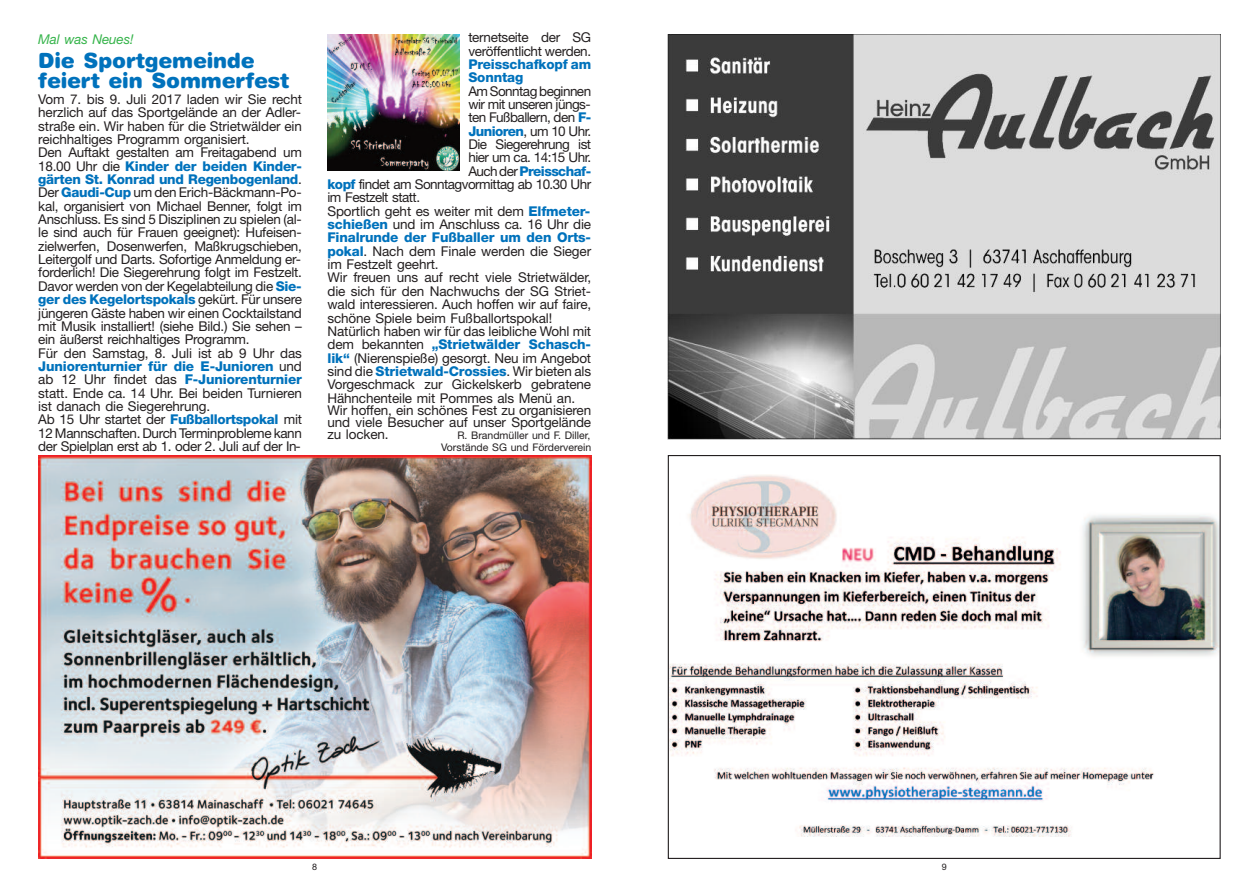
<style>
.page{position:relative;width:1259px;height:893px;background:#fff}
.page>*{position:absolute;margin:0;border:0;box-sizing:border-box;transform-origin:0 0}
.t1{font:900 21px/20.2px "Helvetica Rounded LT";letter-spacing:-.01em;color:#0072bc}
.t2{font:13.5px/13.4px "Helvetica Neue LT";letter-spacing:-.02em;color:#231f20}
.t3{font:13.5px "Helvetica Neue LT";letter-spacing:-.04em;color:#231f20}
.t4{font:800 13.5px/13.4px "Helvetica Neue LT";letter-spacing:-.01em;color:#0072bc}
.t5{font:800 13.5px "Helvetica Neue LT";letter-spacing:-.04em;color:#0072bc}
.t6{font:italic 13.5px "Helvetica Neue LT";letter-spacing:-.01em;color:#36b44b}
.t7{font:10.5px/12px "Helvetica Neue LT";color:#231f20;text-align:right}
.t8{font:9px "Helvetica Neue LT";color:#231f20}
.s1{font-weight:800;color:#0072bc}
.s2{font-weight:400;color:#231f20}
</style>
<div class="page">
<img style="left:38px;top:455px;width:553px;height:404px">
<img style="left:670px;top:474px;width:548px;height:363px">
<img style="left:327px;top:34px;width:132px;height:137px">
<img style="left:668px;top:34px;width:552px;height:405px">
<p class="t6" style="left:38px;top:34px;width:97px">Mal was Neues!</p>
<h1 class="t1" style="left:38px;top:53px;width:252px">Die Sportgemeinde feiert ein Sommerfest</h1>
<p class="t2" style="left:38px;top:94px;width:265px">Vom 7. bis 9. Juli 2017 laden wir Sie recht herzlich auf das Sportgelände an der Adler&shy;straße ein. Wir haben für die Strietwälder ein reichhaltiges Programm organisiert.<br>Den Auftakt gestalten am Freitagabend um 18.00 Uhr die <span class="s1">Kinder der beiden Kinder&shy;gärten St. Konrad und Regenbogenland</span>.<br>Der <span class="s1">Gaudi-Cup</span> um den Erich-Bäckmann-Po&shy;kal, organisiert von Michael Benner, folgt im Anschluss. Es sind 5 Disziplinen zu spielen (al&shy;le sind auch für Frauen geeignet): Hufeisen&shy;zielwerfen, Dosenwerfen, Maßkrugschieben, Leitergolf und Darts. Sofortige Anmeldung er&shy;forderlich! Die Siegerehrung folgt im Festzelt.<br>Davor werden von der Kegelabteilung die <span class="s1">Sie&shy;ger des Kegelortspokals</span> gekürt. Für unsere jüngeren Gäste haben wir einen Cocktailstand mit Musik installiert! (siehe Bild.) Sie sehen – ein äußerst reichhaltiges Programm.<br>Für den Samstag, 8. Juli ist ab 9 Uhr das <span class="s1">Juniorenturnier für die E-Junioren</span> und ab 12 Uhr findet das <span class="s1">F-Juniorenturnier </span>statt. Ende ca. 14 Uhr. Bei beiden Turnieren ist danach die Siegerehrung.<br>Ab 15 Uhr startet der <span class="s1">Fußballortspokal</span> mit 12 Mannschaften. Durch Terminprobleme kann der Spielplan erst ab 1. oder 2. Juli auf der In-</p>
<p class="t2" style="left:468px;top:32px;width:124px">ternetseite der SG veröffentlicht werden.</p>
<p class="t4" style="left:468px;top:59px;width:124px">Preisschafkopf am<br>Sonntag</p>
<p class="t3" style="left:468px;top:86px;width:124px">Am Sonntag beginnen</p>
<p class="t3" style="left:468px;top:99px;width:124px">wir mit unseren jüngs-</p>
<p class="t3" style="left:468px;top:113px;width:124px">ten Fußballern, den <span class="s1">F-</span></p>
<p class="t2" style="left:468px;top:125px;width:124px"><span class="s1">Junioren</span>, um 10 Uhr.</p>
<p class="t3" style="left:468px;top:139px;width:124px">Die Siegerehrung ist</p>
<p class="t3" style="left:468px;top:153px;width:124px">hier um ca. 14:15 Uhr.</p>
<p class="t5" style="left:468px;top:166px;width:124px"><span class="s2">Auchder</span>Preisschaf-</p>
<p class="t3" style="left:327px;top:179px;width:265px"><span class="s1">kopf</span> findet am Sonntagvormittag ab 10.30 Uhr</p>
<p class="t3" style="left:327px;top:193px;width:94px">im Festzelt statt.</p>
<p class="t2" style="left:327px;top:206px;width:264px">Sportlich geht es weiter mit dem <span class="s1">Elfmeter-</span></p>
<p class="t2" style="left:327px;top:219px;width:265px"><span class="s1">schießen</span> und im Anschluss ca. 16 Uhr die</p>
<p class="t4" style="left:327px;top:232px;width:265px">Finalrunde der Fußballer um den Orts-</p>
<p class="t2" style="left:327px;top:246px;width:265px"><span class="s1">pokal</span>. Nach dem Finale werden die Sieger</p>
<p class="t2" style="left:327px;top:259px;width:113px">im Festzelt geehrt.</p>
<p class="t2" style="left:327px;top:272px;width:265px">Wir freuen uns auf recht viele Strietwälder,</p>
<p class="t2" style="left:327px;top:286px;width:265px">die sich für den Nachwuchs der SG Striet-</p>
<p class="t2" style="left:327px;top:299px;width:265px">wald interessieren. Auch hoffen wir auf faire,</p>
<p class="t2" style="left:327px;top:312px;width:226px">schöne Spiele beim Fußballortspokal!</p>
<p class="t2" style="left:327px;top:326px;width:265px">Natürlich haben wir für das leibliche Wohl mit</p>
<p class="t4" style="left:327px;top:339px;width:265px"><span class="s2">dem bekannten</span> „Strietwälder Schasch-</p>
<p class="t2" style="left:327px;top:352px;width:265px"><span class="s1">lik“</span> (Nierenspieße) gesorgt. Neu im Angebot</p>
<p class="t2" style="left:327px;top:366px;width:265px">sind die <span class="s1">Strietwald-Crossies</span>. Wir bieten als</p>
<p class="t2" style="left:327px;top:379px;width:265px">Vorgeschmack zur Gickelskerb gebratene</p>
<p class="t2" style="left:327px;top:392px;width:249px">Hähnchenteile mit Pommes als Menü an.</p>
<p class="t2" style="left:327px;top:405px;width:265px;line-height:12px;text-align:justify">Wir hoffen, ein schönes Fest zu organisieren und viele Besucher auf unser Sportgelände zu locken.</p>
<p class="t7" style="left:441px;top:430px;width:152px">R. Brandmüller und F. Diller,<br>Vorstände SG und Förderverein</p>
<p class="t8" style="left:312px;top:863px;width:7px">8</p>
<p class="t8" style="left:941px;top:863px;width:7px">9</p>
</div>
